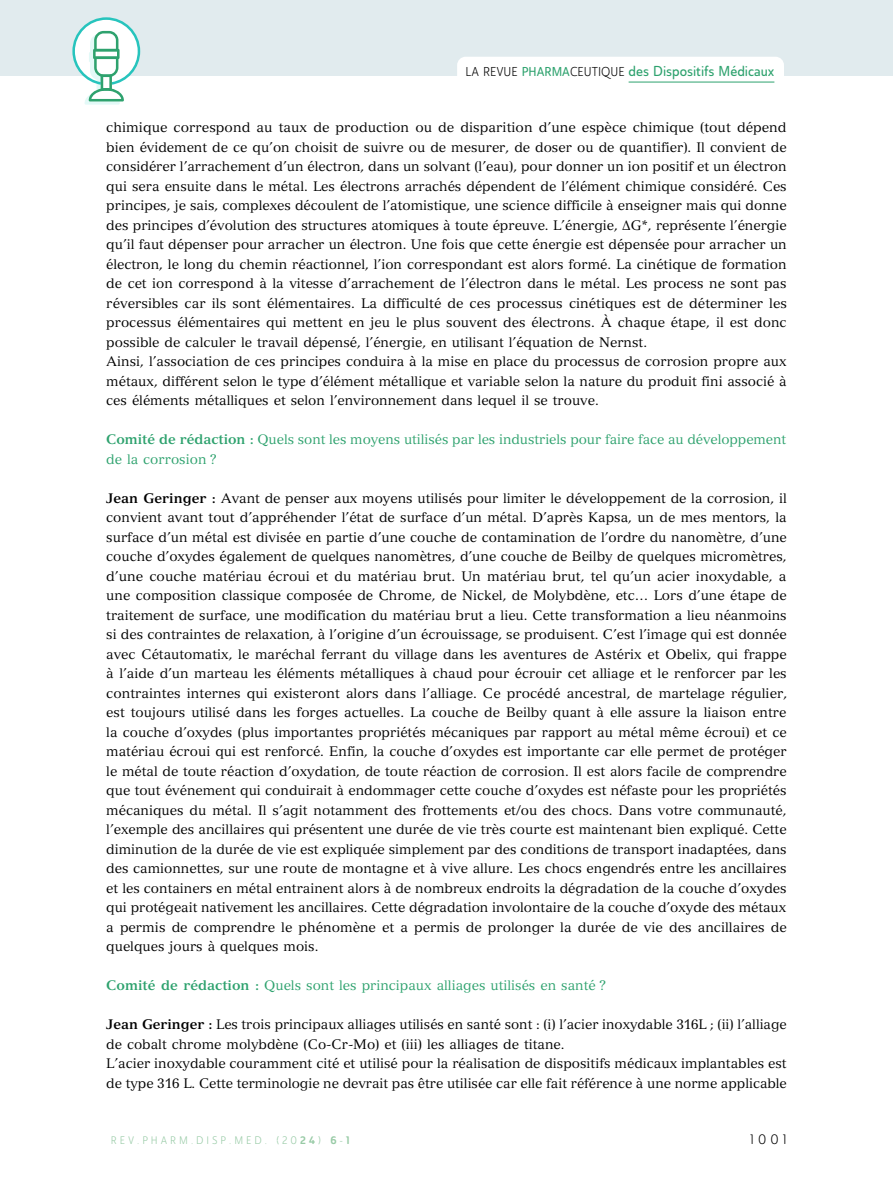
<style>
.page{position:relative;width:893px;height:1191px;background:#fff}
.page>*{position:absolute;margin:0;border:0;box-sizing:border-box;transform-origin:0 0}
.t1{font:14.25px "Ainslie Sans Con Med";color:#2ea26e}
.TEXTE_Courant{font:13.5px/19.5px "Versailles LT Std";color:#000;text-align:justify}
.TEXTE_Question_Avis{font:13.5px/19.5px "Versailles LT Std";color:#2ea26e}
.t2{font:13.5px "Ainslie Sans Con Boo";color:#000}
.t3{font:10.8px "Ainslie Sans Con Boo";letter-spacing:.275em;color:#97caa5}
.s1{font-family:"Ainslie Sans Con Boo";font-size:12.75px;color:#000}
.s2{font-size:12.75px}
.s3{font-weight:700}
.s4{font-family:"Ainslie Sans Con Bol"}
</style>
<div class="page">
<div style="left:0;top:0;width:893px;height:76px;background:#e1ebee"></div>
<div style="left:457px;top:57px;width:327px;height:35px;background:#fff;border-radius:9px"></div>
<hr style="left:629px;top:82px;width:145px;height:1px;background:#2ea26e">
<svg style="left:72px;top:17px;width:68px;height:88px"></svg>
<p class="t1" style="left:466px;top:62px;width:310px"><span class="s1">LA REVUE</span> <span class="s2">PHARMA</span><span class="s1">CEUTIQUE</span> des Dispositifs Médicaux</p>
<p class="TEXTE_Courant" style="left:106px;top:118px;width:682px">chimique correspond au taux de production ou de disparition d’une espèce chimique (tout dépend bien évidement de ce qu’on choisit de suivre ou de mesurer, de doser ou de quantifier). Il convient de considérer l’arrachement d’un électron, dans un solvant (l’eau), pour donner un ion positif et un électron qui sera ensuite dans le métal. Les électrons arrachés dépendent de l’élément chimique considéré. Ces principes, je sais, complexes découlent de l’atomistique, une science difficile à enseigner mais qui donne des principes d’évolution des structures atomiques à toute épreuve. L’énergie, ΔG*, représente l’énergie qu’il faut dépenser pour arracher un électron. Une fois que cette énergie est dépensée pour arracher un électron, le long du chemin réactionnel, l’ion correspondant est alors formé. La cinétique de formation de cet ion correspond à la vitesse d’arrachement de l’électron dans le métal. Les process ne sont pas réversibles car ils sont élémentaires. La difficulté de ces processus cinétiques est de déterminer les processus élémentaires qui mettent en jeu le plus souvent des électrons. À chaque étape, il est donc possible de calculer le travail dépensé, l’énergie, en utilisant l’équation de Nernst.</p>
<p class="TEXTE_Courant" style="left:106px;top:352px;width:682px">Ainsi, l’association de ces principes conduira à la mise en place du processus de corrosion propre aux métaux, différent selon le type d’élément métallique et variable selon la nature du produit fini associé à ces éléments métalliques et selon l’environnement dans lequel il se trouve.</p>
<p class="TEXTE_Question_Avis" style="left:106px;top:430px;width:681px"><span class="s3">Comité de rédaction :</span> Quels sont les moyens utilisés par les industriels pour faire face au développement de la corrosion ?</p>
<p class="TEXTE_Courant" style="left:106px;top:488px;width:682px"><span class="s3">Jean Geringer :</span> Avant de penser aux moyens utilisés pour limiter le développement de la corrosion, il convient avant tout d’appréhender l’état de surface d’un métal. D’après Kapsa, un de mes mentors, la surface d’un métal est divisée en partie d’une couche de contamination de l’ordre du nanomètre, d’une couche d’oxydes également de quelques nanomètres, d’une couche de Beilby de quelques micromètres, d’une couche matériau écroui et du matériau brut. Un matériau brut, tel qu’un acier inoxydable, a une composition classique composée de Chrome, de Nickel, de Molybdène, etc… Lors d’une étape de traitement de surface, une modification du matériau brut a lieu. Cette transformation a lieu néanmoins si des contraintes de relaxation, à l’origine d’un écrouissage, se produisent. C’est l’image qui est donnée avec Cétautomatix, le maréchal ferrant du village dans les aventures de Astérix et Obelix, qui frappe à l’aide d’un marteau les éléments métalliques à chaud pour écrouir cet alliage et le renforcer par les contraintes internes qui existeront alors dans l’alliage. Ce procédé ancestral, de martelage régulier, est toujours utilisé dans les forges actuelles. La couche de Beilby quant à elle assure la liaison entre la couche d’oxydes (plus importantes propriétés mécaniques par rapport au métal même écroui) et ce matériau écroui qui est renforcé. Enfin, la couche d’oxydes est importante car elle permet de protéger le métal de toute réaction d’oxydation, de toute réaction de corrosion. Il est alors facile de comprendre que tout événement qui conduirait à endommager cette couche d’oxydes est néfaste pour les propriétés mécaniques du métal. Il s’agit notamment des frottements et/ou des chocs. Dans votre communauté, l’exemple des ancillaires qui présentent une durée de vie très courte est maintenant bien expliqué. Cette diminution de la durée de vie est expliquée simplement par des conditions de transport inadaptées, dans des camionnettes, sur une route de montagne et à vive allure. Les chocs engendrés entre les ancillaires et les containers en métal entrainent alors à de nombreux endroits la dégradation de la couche d’oxydes qui protégeait nativement les ancillaires. Cette dégradation involontaire de la couche d’oxyde des métaux a permis de comprendre le phénomène et a permis de prolonger la durée de vie des ancillaires de quelques jours à quelques mois.</p>
<p class="TEXTE_Question_Avis" style="left:106px;top:976px;width:501px"><span class="s3">Comité de rédaction :</span> Quels sont les principaux alliages utilisés en santé ?</p>
<p class="TEXTE_Courant" style="left:106px;top:1015px;width:682px"><span class="s3">Jean Geringer :</span> Les trois principaux alliages utilisés en santé sont : (i) l’acier inoxydable 316L ; (ii) l’alliage de cobalt chrome molybdène (Co-Cr-Mo) et (iii) les alliages de titane.</p>
<p class="TEXTE_Courant" style="left:106px;top:1054px;width:682px">L’acier inoxydable couramment cité et utilisé pour la réalisation de dispositifs médicaux implantables est de type 316 L. Cette terminologie ne devrait pas être utilisée car elle fait référence à une norme applicable</p>
<p class="t3" style="left:111px;top:1134px;width:241px">REV.PHARM.DISP.MED. (20<span class="s4">24</span>) <span class="s4">6</span>-<span class="s4">1</span></p>
<p class="t2" style="left:750px;top:1130px;width:38px">1001</p>
</div>
